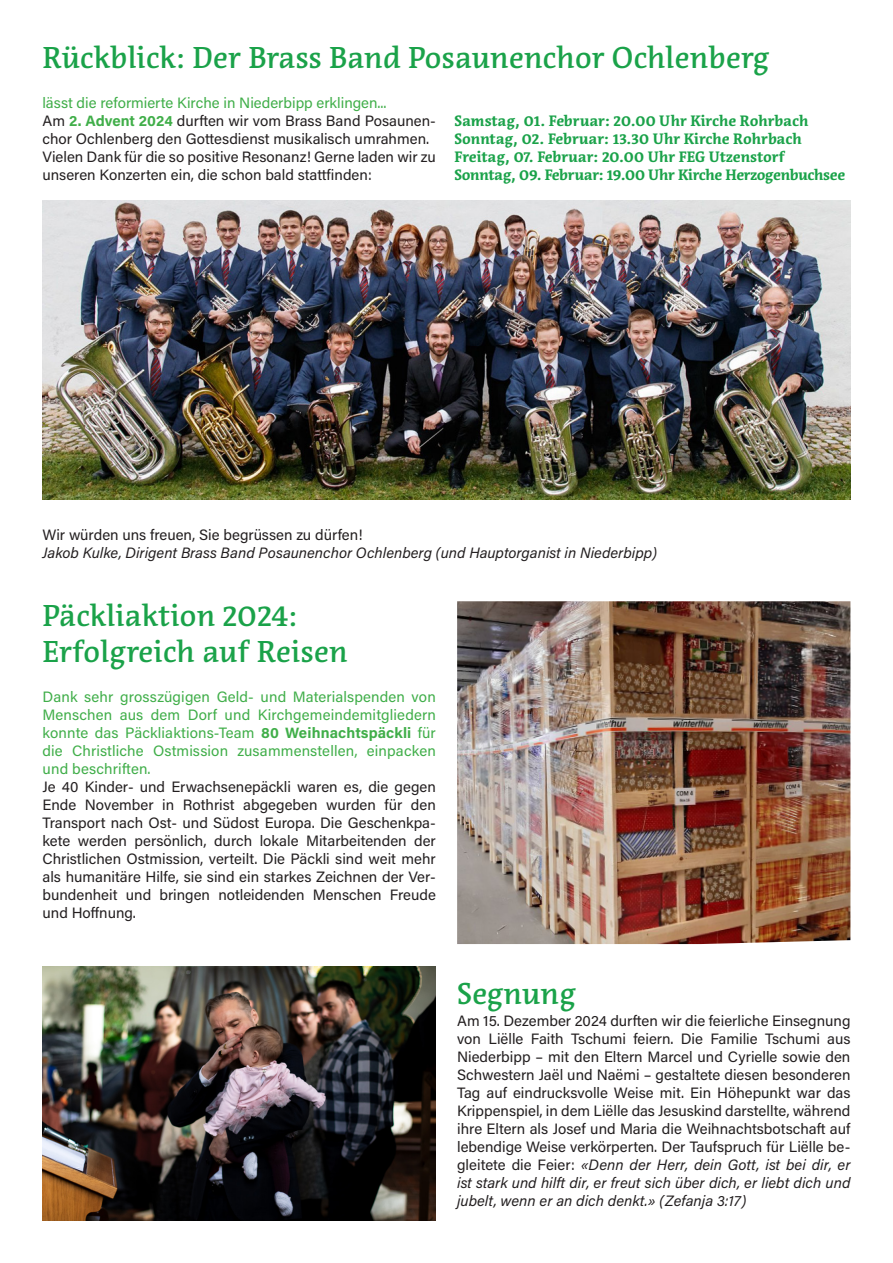
<style>
.page{position:relative;width:893px;height:1263px;background:#fff}
.page>*{position:absolute;margin:0;border:0;box-sizing:border-box;transform-origin:0 0}
.t1{font:500 30px/36px "Acuta";color:#1aa249}
.t2{font:15px/18px "Acumin Pro";color:#231f20;text-align:justify}
.t3{font:15px/18px "Acumin Pro";letter-spacing:.01em;color:#40ae49;text-align:justify}
.t4{font:700 15px/18px "Acuta";letter-spacing:-.005em;color:#1aa249}
.t5{font:italic 15px "Acumin Pro";color:#231f20}
.s1{color:#40ae49}
.s2{font-weight:700;color:#40ae49}
.s3{font-weight:700}
.s4{font-style:italic}
</style>
<div class="page">
<img style="left:43px;top:200px;width:807px;height:299px">
<img style="left:457px;top:601px;width:393px;height:343px">
<img style="left:43px;top:967px;width:393px;height:253px">
<h1 class="t1" style="left:43px;top:39px;width:728px">Rückblick: Der Brass Band Posaunenchor Ochlenberg</h1>
<p class="t4" style="left:454px;top:112px;width:393px">Samstag, 01. Februar: 20.00 Uhr Kirche Rohrbach Sonntag, 02. Februar: 13.30 Uhr Kirche Rohrbach Freitag, 07. Februar: 20.00 Uhr FEG Utzenstorf Sonntag, 09. Februar: 19.00 Uhr Kirche Herzogenbuchsee</p>
<p class="t2" style="left:43px;top:93px;width:395px;text-align:left"><span class="s1">lässt die reformierte Kirche in Niederbipp erklingen...<br></span>Am <span class="s2">2. Advent 2024</span> durften wir vom Brass Band Posaunen&shy;chor Ochlenberg den Gottesdienst musikalisch umrahmen.<br>Vielen Dank für die so positive Resonanz! Gerne laden wir zu unseren Konzerten ein, die schon bald stattfinden:</p>
<p class="t2" style="left:43px;top:525px;width:322px">Wir würden uns freuen, Sie begrüssen zu dürfen!</p>
<p class="t5" style="left:43px;top:542px;width:616px">Jakob Kulke, Dirigent Brass Band Posaunenchor Ochlenberg (und Hauptorganist in Niederbipp)</p>
<h1 class="t1" style="left:43px;top:597px;width:307px">Päckliaktion 2024:<br>Erfolgreich auf Reisen</h1>
<p class="t3" style="left:43px;top:687px;width:395px">Dank sehr grosszügigen Geld- und Materialspenden von Menschen aus dem Dorf und Kirchgemeindemitgliedern konnte das Päckliaktions-Team <span class="s3">80 Weihnachtspäckli</span> für die Christliche Ostmission zusammenstellen, einpacken und beschriften.</p>
<p class="t2" style="left:43px;top:777px;width:395px">Je 40 Kinder- und Erwachsenepäckli waren es, die gegen Ende November in Rothrist abgegeben wurden für den Transport nach Ost- und Südost Europa. Die Geschenkpa&shy;kete werden persönlich, durch lokale Mitarbeitenden der Christlichen Ostmission, verteilt. Die Päckli sind weit mehr als humanitäre Hilfe, sie sind ein starkes Zeichnen der Ver&shy;bundenheit und bringen notleidenden Menschen Freude und Hoffnung.</p>
<h1 class="t1" style="left:457px;top:975px;width:120px">Segnung</h1>
<p class="t2" style="left:457px;top:1011px;width:395px">Am 15. Dezember 2024 durften wir die feierliche Einsegnung von Liëlle Faith Tschumi feiern. Die Familie Tschumi aus Niederbipp – mit den Eltern Marcel und Cyrielle sowie den Schwestern Jaël und Naëmi – gestaltete diesen besonderen Tag auf eindrucksvolle Weise mit. Ein Höhepunkt war das Krippenspiel, in dem Liëlle das Jesuskind darstellte, während ihre Eltern als Josef und Maria die Weihnachtsbotschaft auf lebendige Weise verkörperten. Der Taufspruch für Liëlle be&shy;gleitete die Feier: <span class="s4">«Denn der Herr, dein Gott, ist bei dir, er ist stark und hilft dir, er freut sich über dich, er liebt dich und jubelt, wenn er an dich denkt.» (Zefanja 3:17)</span></p>
</div>
